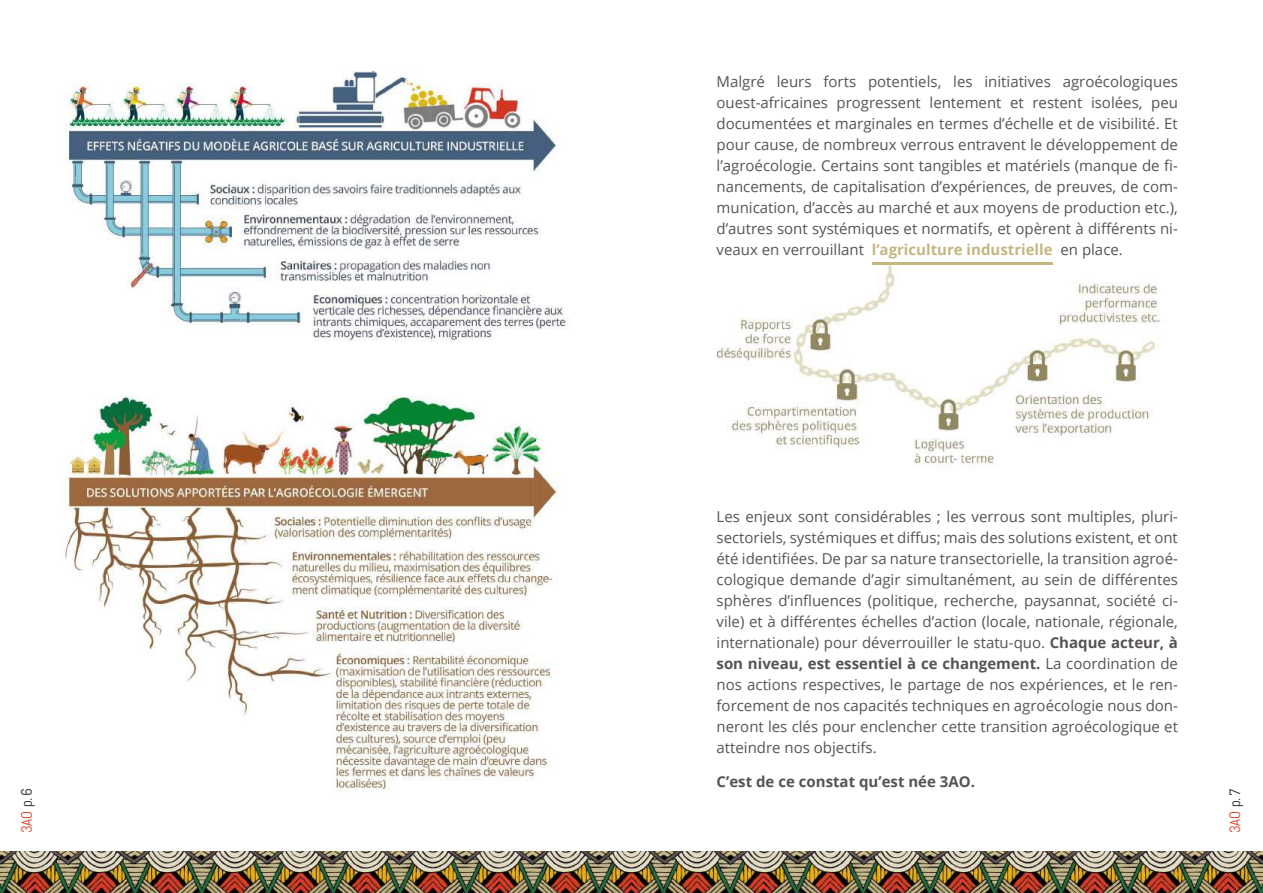
<style>
.page{position:relative;width:1263px;height:893px;background:#fff}
.page>*{position:absolute;margin:0;border:0;box-sizing:border-box;transform-origin:0 0}
.t1{font:15px/21px "Open Sans";color:#575353;text-align:justify}
.t2{font:700 15px "Open Sans";color:#575353}
.t3{font:15px "Abel";color:#df3e26}
.s1{color:#231f20}
.s2{font-weight:700;color:#c4b681}
.s3{font-weight:700}
</style>
<div class="page">
<img style="left:0;top:851px;width:1263px;height:42px">
<img style="left:64px;top:72px;width:1096px;height:721px">
<hr style="left:873px;top:262px;width:180px;height:3px;background:#c4b681">
<p class="t3" style="left:17px;top:833px;width:47px;rotate:-90deg">3AO <span class="s1">p.6</span></p>
<p class="t1" style="left:716px;top:71px;width:463px">Malgré leurs forts potentiels, les initiatives agroécologiques ouest-africaines progressent lentement et restent isolées, peu documentées et marginales en termes d’échelle et de visibilité. Et pour cause, de nombreux verrous entravent le développement de l’agroécologie. Certains sont tangibles et matériels (manque de fi&shy;nancements, de capitalisation d’expériences, de preuves, de com&shy;munication, d’accès au marché et aux moyens de production etc.), d’autres sont systémiques et normatifs, et opèrent à différents ni&shy;veaux en verrouillant <span class="s2">l’agriculture industrielle</span> en place.</p>
<p class="t1" style="left:716px;top:506px;width:463px">Les enjeux sont considérables ; les verrous sont multiples, pluri&shy;sectoriels, systémiques et diffus; mais des solutions existent, et ont été identifiées. De par sa nature transectorielle, la transition agroé&shy;cologique demande d’agir simultanément, au sein de différentes sphères d’influences (politique, recherche, paysannat, société ci&shy;vile) et à différentes échelles d’action (locale, nationale, régionale, internationale) pour déverrouiller le statu-quo. <span class="s3">Chaque acteur, à son niveau, est essentiel à ce changement.</span> La coordination de nos actions respectives, le partage de nos expériences, et le ren&shy;forcement de nos capacités techniques en agroécologie nous don&shy;neront les clés pour enclencher cette transition agroécologique et atteindre nos objectifs.</p>
<p class="t2" style="left:716px;top:771px;width:260px">C’est de ce constat qu’est née 3AO.</p>
<p class="t3" style="left:1225px;top:833px;width:47px;rotate:-90deg">3AO <span class="s1">p.7</span></p>
</div>
